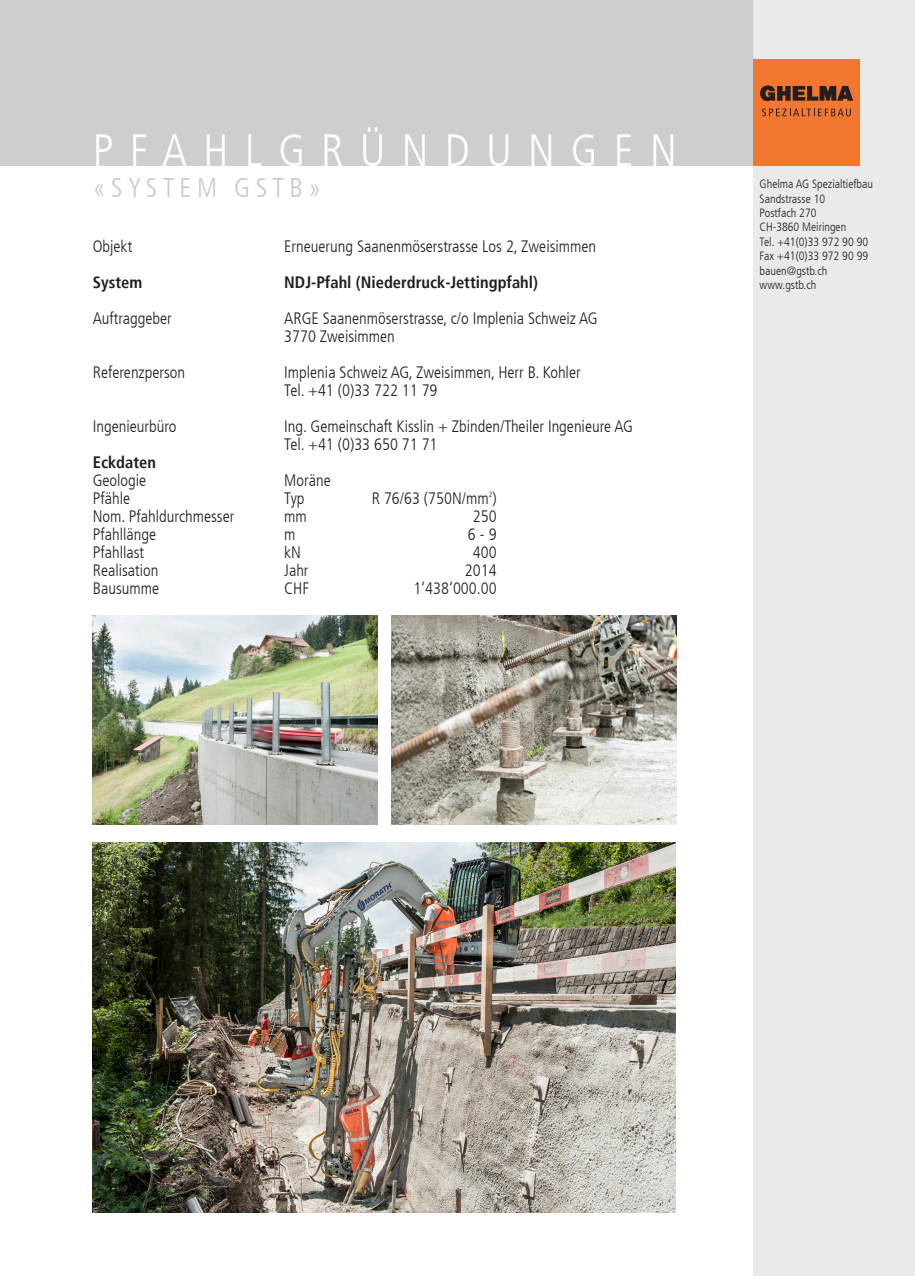
<style>
.page{position:relative;width:915px;height:1276px;background:#fff}
.page>*{position:absolute;margin:0;border:0;box-sizing:border-box;transform-origin:0 0}
.t1{font:300 condensed 45px "Frutiger LT";letter-spacing:.36em;color:#fff}
.t2{font:300 condensed 27px "Frutiger LT";letter-spacing:.2em;color:#c9c9c9}
.t3{font:300 condensed 16.5px "Frutiger LT";color:#231f20}
.t4{font:700 condensed 16.5px "Frutiger LT";color:#231f20}
.t5{font:300 condensed 12px "Frutiger LT";color:#231f20}
.t6{font:300 condensed 7.5px "Frutiger LT";color:#231f20}
</style>
<div class="page">
<div style="left:0;top:0;width:753px;height:166px;background:#c9c9c9"></div>
<div style="left:753px;top:0;width:161px;height:1276px;background:#e8e8e8"></div>
<div style="left:753px;top:59px;width:106px;height:107px;background:#f37730"></div>
<svg style="left:760px;top:85px;width:92px;height:16px"></svg>
<svg style="left:762px;top:108px;width:88px;height:8px"></svg>
<img style="left:93px;top:615px;width:285px;height:209px">
<img style="left:391px;top:615px;width:285px;height:209px">
<img style="left:93px;top:842px;width:582px;height:370px">
<p class="t1" style="left:93px;top:125px;width:585px">PFAHLGRÜNDUNGEN</p>
<p class="t2" style="left:93px;top:172px;width:230px">«SYSTEM GSTB»</p>
<p class="t5" style="left:759px;top:177px;width:115px">Ghelma AG Spezialtiefbau</p>
<p class="t5" style="left:759px;top:192px;width:67px">Sandstrasse 10</p>
<p class="t5" style="left:759px;top:206px;width:58px">Postfach 270</p>
<p class="t5" style="left:759px;top:220px;width:88px">CH-3860 Meiringen</p>
<p class="t5" style="left:759px;top:235px;width:110px">Tel. +41(0)33 972 90 90</p>
<p class="t5" style="left:759px;top:249px;width:110px">Fax +41(0)33 972 90 99</p>
<p class="t5" style="left:759px;top:264px;width:69px">bauen@gstb.ch</p>
<p class="t5" style="left:759px;top:278px;width:58px">www.gstb.ch</p>
<p class="t3" style="left:93px;top:237px;width:41px">Objekt</p>
<p class="t3" style="left:284px;top:237px;width:313px">Erneuerung Saanenmöserstrasse Los 2, Zweisimmen</p>
<p class="t4" style="left:93px;top:272px;width:51px">System</p>
<p class="t4" style="left:284px;top:272px;width:255px">NDJ-Pfahl (Niederdruck-Jettingpfahl)</p>
<p class="t3" style="left:93px;top:309px;width:80px">Auftraggeber</p>
<p class="t3" style="left:284px;top:309px;width:315px">ARGE Saanenmöserstrasse, c/o Implenia Schweiz AG</p>
<p class="t3" style="left:284px;top:327px;width:112px">3770 Zweisimmen</p>
<p class="t3" style="left:93px;top:363px;width:94px">Referenzperson</p>
<p class="t3" style="left:284px;top:363px;width:298px">Implenia Schweiz AG, Zweisimmen, Herr B. Kohler</p>
<p class="t3" style="left:284px;top:381px;width:155px">Tel. +41 (0)33 722 11 79</p>
<p class="t3" style="left:93px;top:417px;width:85px">Ingenieurbüro</p>
<p class="t3" style="left:284px;top:417px;width:350px">Ing. Gemeinschaft Kisslin + Zbinden/Theiler Ingenieure AG</p>
<p class="t3" style="left:284px;top:435px;width:155px">Tel. +41 (0)33 650 71 71</p>
<p class="t4" style="left:93px;top:452px;width:65px">Eckdaten</p>
<p class="t3" style="left:93px;top:471px;width:55px">Geologie</p>
<p class="t3" style="left:284px;top:471px;width:48px">Moräne</p>
<p class="t3" style="left:93px;top:489px;width:39px">Pfähle</p>
<p class="t3" style="left:284px;top:489px;width:22px">Typ</p>
<p class="t3" style="left:371px;top:489px;width:126px">R 76/63 (750N/mm )</p>
<p class="t6" style="left:488px;top:490px;width:5px">2</p>
<p class="t3" style="left:93px;top:507px;width:143px">Nom. Pfahldurchmesser</p>
<p class="t3" style="left:284px;top:507px;width:24px">mm</p>
<p class="t3" style="left:472px;top:507px;width:25px">250</p>
<p class="t3" style="left:93px;top:525px;width:65px">Pfahllänge</p>
<p class="t3" style="left:284px;top:525px;width:13px">m</p>
<p class="t3" style="left:468px;top:525px;width:30px">6 - 9</p>
<p class="t3" style="left:93px;top:543px;width:53px">Pfahllast</p>
<p class="t3" style="left:284px;top:543px;width:18px">kN</p>
<p class="t3" style="left:472px;top:543px;width:25px">400</p>
<p class="t3" style="left:93px;top:561px;width:67px">Realisation</p>
<p class="t3" style="left:284px;top:561px;width:26px">Jahr</p>
<p class="t3" style="left:465px;top:561px;width:33px">2014</p>
<p class="t3" style="left:93px;top:579px;width:68px">Bausumme</p>
<p class="t3" style="left:284px;top:579px;width:26px">CHF</p>
<p class="t3" style="left:413px;top:579px;width:85px">1‘438‘000.00</p>
</div>
